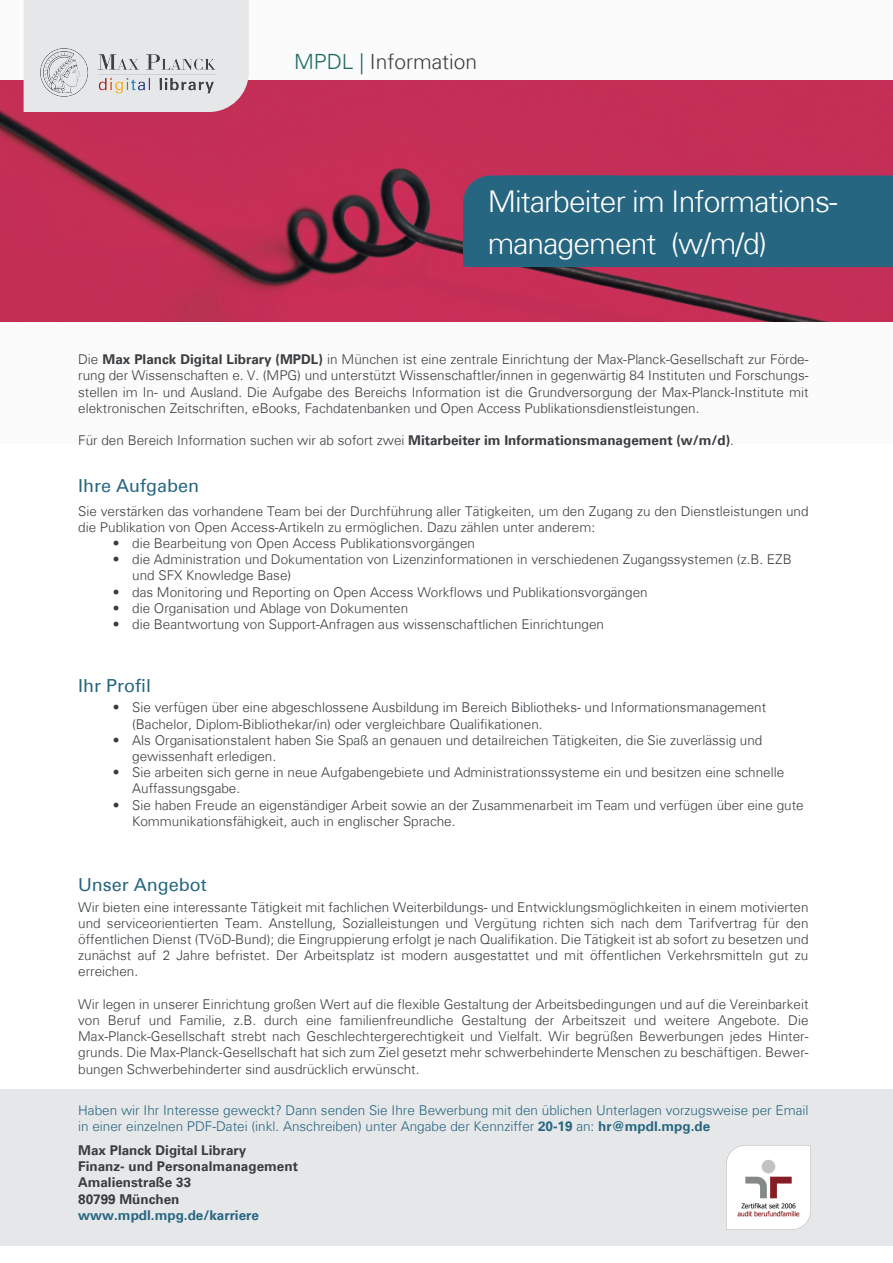
<style>
.page{position:relative;width:893px;height:1263px;background:#fff}
.page>*{position:absolute;margin:0;border:0;box-sizing:border-box;transform-origin:0 0}
.t1{font:300 30px/42px "Univers Com 45";letter-spacing:-.03em;color:#fff}
.t2{font:300 21px "Univers Com 45";color:#393d40}
.t3{font:18px "Univers Com 55 Roman";color:#276681}
.t4{font:300 13.5px/16.2px "Univers Com 45";color:#393d40}
.t5{font:300 13.5px/16.2px "Univers Com 45";color:#276681}
.t6{font:700 13.5px/16.2px "Univers Com 65";color:#393d40}
.t7{font:700 13.5px "Univers Com 65";color:#276681}
.s1{color:#1d6b62}
.s2{font-family:"Univers Com 65";font-weight:700}
</style>
<div class="page">
<img style="left:0;top:79px;width:893px;height:243px">
<div style="left:0;top:1089px;width:893px;height:157px;background:#e6e7e9"></div>
<div style="left:0;top:322px;width:893px;height:122px;background:#fbfbfc"></div>
<div style="left:463px;top:176px;width:430px;height:91px;background:#276681"></div>
<img style="left:726px;top:1145px;width:84px;height:84px">
<div style="left:0;top:0;width:893px;height:79px;background:#fbfbfc"></div>
<div style="left:24px;top:0;width:225px;height:112px;background:#e6e7e9"></div>
<img style="left:41px;top:49px;width:175px;height:48px">
<h2 class="t2" style="left:294px;top:49px;width:185px"><span class="s1">MPDL |</span> Information</h2>
<h1 class="t1" style="left:488px;top:180px;width:351px">Mitarbeiter im Informations&shy;management (w/m/d)</h1>
<p class="t4" style="left:78px;top:351px;width:732px;text-align:justify">Die <span class="s2">Max Planck Digital Library (MPDL)</span> in München ist eine zentrale Einrichtung der Max-Planck-Gesellschaft zur Förde&shy;rung der Wissenschaften e. V. (MPG) und unterstützt Wissenschaftler/innen in gegenwärtig 84 Instituten und Forschungs&shy;stellen im In- und Ausland. Die Aufgabe des Bereichs Information ist die Grundversorgung der Max-Planck-Institute mit elektronischen Zeitschriften, eBooks, Fachdatenbanken und Open Access Publikationsdienstleistungen.</p>
<p class="t4" style="left:78px;top:432px;width:657px">Für den Bereich Information suchen wir ab sofort zwei <span class="s2">Mitarbeiter im Informationsmanagement (w/m/d)</span>.</p>
<h3 class="t3" style="left:78px;top:475px;width:123px">Ihre Aufgaben</h3>
<p class="t4" style="left:78px;top:503px;width:732px">Sie verstärken das vorhandene Team bei der Durchführung aller Tätigkeiten, um den Zugang zu den Dienstleistungen und die Publikation von Open Access-Artikeln zu ermöglichen. Dazu zählen unter anderem:</p>
<p class="t4" style="left:113px;top:535px;width:364px">• die Bearbeitung von Open Access Publikationsvorgängen</p>
<p class="t4" style="left:132px;top:551px;width:661px;text-indent:-19px">• die Administration und Dokumentation von Lizenzinformationen in verschiedenen Zugangssystemen (z.B. EZB und SFX Knowledge Base)</p>
<p class="t4" style="left:113px;top:584px;width:536px">• das Monitoring und Reporting on Open Access Workflows und Publikationsvorgängen</p>
<p class="t4" style="left:113px;top:600px;width:297px">• die Organisation und Ablage von Dokumenten</p>
<p class="t4" style="left:113px;top:616px;width:493px">• die Beantwortung von Support-Anfragen aus wissenschaftlichen Einrichtungen</p>
<h3 class="t3" style="left:78px;top:674px;width:75px">Ihr Profil</h3>
<p class="t4" style="left:132px;top:699px;width:636px;text-indent:-19px">• Sie verfügen über eine abgeschlossene Ausbildung im Bereich Bibliotheks- und Informationsmanagement (Bachelor, Diplom-Bibliothekar/in) oder vergleichbare Qualifikationen.</p>
<p class="t4" style="left:132px;top:732px;width:632px;text-indent:-19px">• Als Organisationstalent haben Sie Spaß an genauen und detailreichen Tätigkeiten, die Sie zuverlässig und gewissenhaft erledigen.</p>
<p class="t4" style="left:132px;top:764px;width:654px;text-indent:-19px">• Sie arbeiten sich gerne in neue Aufgabengebiete und Administrationssysteme ein und besitzen eine schnelle<br>Auffassungsgabe.</p>
<p class="t4" style="left:132px;top:797px;width:673px;text-indent:-19px">• Sie haben Freude an eigenständiger Arbeit sowie an der Zusammenarbeit im Team und verfügen über eine gute<br>Kommunikationsfähigkeit, auch in englischer Sprache.</p>
<h3 class="t3" style="left:78px;top:874px;width:130px">Unser Angebot</h3>
<p class="t4" style="left:78px;top:899px;width:732px;text-align:justify">Wir bieten eine interessante Tätigkeit mit fachlichen Weiterbildungs- und Entwicklungsmöglichkeiten in einem motivierten und serviceorientierten Team. Anstellung, Sozialleistungen und Vergütung richten sich nach dem Tarifvertrag für den öffentlichen Dienst (TVöD-Bund); die Eingruppierung erfolgt je nach Qualifikation. Die Tätigkeit ist ab sofort zu besetzen und zunächst auf 2 Jahre befristet. Der Arbeitsplatz ist modern ausgestattet und mit öffentlichen Verkehrsmitteln gut zu erreichen.</p>
<p class="t4" style="left:78px;top:996px;width:732px;text-align:justify">Wir legen in unserer Einrichtung großen Wert auf die flexible Gestaltung der Arbeitsbedingungen und auf die Vereinbarkeit von Beruf und Familie, z.B. durch eine familienfreundliche Gestaltung der Arbeitszeit und weitere Angebote. Die Max-Planck-Gesellschaft strebt nach Geschlechtergerechtigkeit und Vielfalt. Wir begrüßen Bewerbungen jedes Hinter&shy;grunds. Die Max-Planck-Gesellschaft hat sich zum Ziel gesetzt mehr schwerbehinderte Menschen zu beschäftigen. Bewer&shy;bungen Schwerbehinderter sind ausdrücklich erwünscht.</p>
<p class="t5" style="left:78px;top:1102px;width:732px">Haben wir Ihr Interesse geweckt? Dann senden Sie Ihre Bewerbung mit den üblichen Unterlagen vorzugsweise per Email in einer einzelnen PDF-Datei (inkl. Anschreiben) unter Angabe der Kennziffer <span class="s2">20-19</span> an: <span class="s2">hr@mpdl.mpg.de</span></p>
<p class="t6" style="left:78px;top:1142px;width:221px">Max Planck Digital Library<br>Finanz- und Personalmanagement<br>Amalienstraße 33<br>80799 München</p>
<p class="t7" style="left:78px;top:1207px;width:182px">www.mpdl.mpg.de/karriere</p>
</div>
